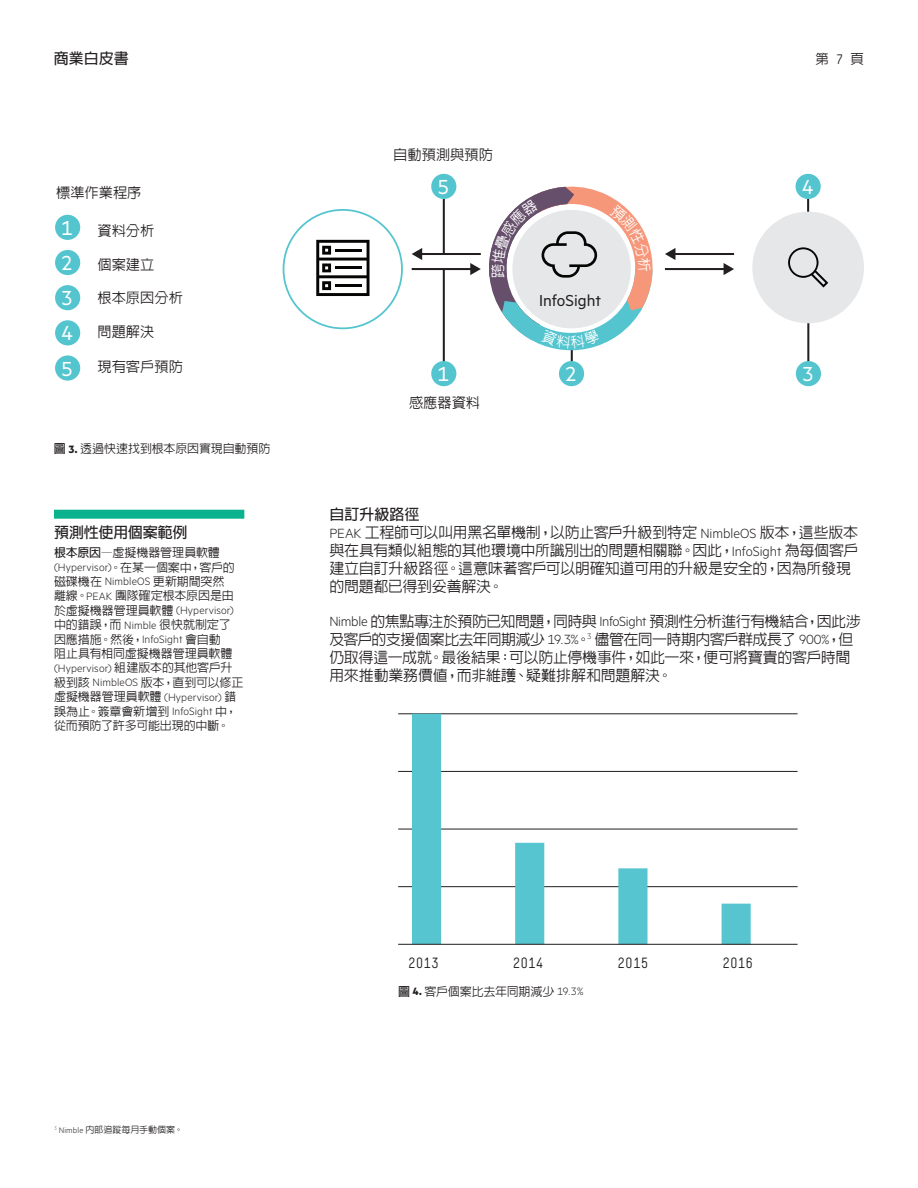
<style>
.page{position:relative;width:918px;height:1188px;background:#fff}
.page>*{position:absolute;margin:0;border:0;box-sizing:border-box;transform-origin:0 0}
.t1{font:22.95px "Metric HPE";color:#fff}
.t2{font:17.85px "Metric HPE";color:#231f20}
.t3{font:500 15px/18px "Lin Gothic";letter-spacing:-.025em;color:#231f20}
.t4{font:700 15px "Lin Gothic";color:#231f20}
.t5{font:14.55px "Simple Pro";color:#211e1e}
.t6{font:500 14.25px "Lin Gothic";color:#231f20}
.t7{font:500 13.5px "Lin Gothic";color:#231f20}
.t8{font:500 12px/14.4px "Lin Gothic";letter-spacing:-.01em;color:#231f20}
.t9{font:300 12px "Metric HPE";letter-spacing:.01em;color:#231f20}
.t10{font:500 9px "Lin Gothic";color:#231f20}
.s1{font-family:"Simple Pro";font-weight:400}
.s2{font-family:"Metric HPE";font-weight:400;font-size:22.95px;color:#fff}
.s3{font-weight:700}
.s4{font-family:"Metric HPE";font-weight:700}
.s5{font-family:"Lin Gothic";font-weight:500}
.s6{font-family:"Metric HPE";font-weight:300}
</style>
<div class="page">
<hr style="left:398px;top:886px;width:400px;height:1px;background:#211e1e">
<hr style="left:398px;top:829px;width:400px;height:1px;background:#211e1e">
<hr style="left:398px;top:771px;width:400px;height:1px;background:#211e1e">
<hr style="left:398px;top:714px;width:400px;height:1px;background:#211e1e">
<div style="left:412px;top:714px;width:29px;height:230px;background:#57c5d0"></div>
<div style="left:515px;top:843px;width:29px;height:101px;background:#57c5d0"></div>
<div style="left:618px;top:868px;width:30px;height:76px;background:#57c5d0"></div>
<div style="left:722px;top:904px;width:29px;height:40px;background:#57c5d0"></div>
<hr style="left:398px;top:944px;width:400px;height:1px;background:#211e1e">
<hr style="left:443px;top:269px;width:2px;height:93px;background:#231f20">
<hr style="left:807px;top:269px;width:2px;height:93px;background:#231f20">
<div style="left:559px;top:361px;width:25px;height:25px;background:#54c5cf;border-radius:50%"></div>
<div style="left:796px;top:361px;width:25px;height:25px;background:#54c5cf;border-radius:50%"></div>
<div style="left:431px;top:174px;width:25px;height:25px;background:#54c5cf;border-radius:50%"></div>
<hr style="left:443px;top:199px;width:2px;height:55px;background:#231f20">
<div style="left:796px;top:174px;width:25px;height:25px;background:#54c5cf;border-radius:50%"></div>
<hr style="left:807px;top:199px;width:2px;height:55px;background:#231f20">
<div style="left:431px;top:361px;width:25px;height:25px;background:#54c5cf;border-radius:50%"></div>
<hr style="left:420px;top:253px;width:61px;height:2px;background:#231f20">
<svg style="left:412px;top:248px;width:10px;height:12px"></svg>
<hr style="left:674px;top:253px;width:60px;height:2px;background:#231f20">
<hr style="left:412px;top:268px;width:60px;height:2px;background:#231f20">
<hr style="left:665px;top:268px;width:60px;height:2px;background:#231f20">
<svg style="left:724px;top:263px;width:10px;height:12px"></svg>
<div style="left:283px;top:209px;width:120px;height:120px;border:2px solid #54c5cf;border-radius:50%"></div>
<div style="left:55px;top:215px;width:25px;height:25px;background:#54c5cf;border-radius:50%"></div>
<div style="left:55px;top:250px;width:25px;height:25px;background:#54c5cf;border-radius:50%"></div>
<div style="left:55px;top:285px;width:25px;height:25px;background:#54c5cf;border-radius:50%"></div>
<div style="left:55px;top:320px;width:25px;height:25px;background:#54c5cf;border-radius:50%"></div>
<div style="left:55px;top:355px;width:25px;height:26px;background:#54c5cf;border-radius:50%"></div>
<div style="left:752px;top:212px;width:112px;height:111px;background:#e6e7e9;border-radius:50%"></div>
<svg style="left:788px;top:247px;width:40px;height:41px"></svg>
<svg style="left:316px;top:240px;width:54px;height:56px"></svg>
<hr style="left:335px;top:284px;width:27px;height:3px;background:#050504">
<div style="left:54px;top:510px;width:190px;height:9px;background:#0ab38d"></div>
<svg style="left:470px;top:186px;width:205px;height:175px"></svg>
<p class="t4" style="left:54px;top:50px;width:76px">商業白皮書</p>
<p class="t7" style="left:816px;top:52px;width:50px">第 <span class="s1">7</span> 頁</p>
<p class="t6" style="left:56px;top:185px;width:87px">標準作業程序</p>
<p class="t6" style="left:61px;top:223px;width:95px"><span class="s2">1</span> 資料分析</p>
<p class="t6" style="left:61px;top:257px;width:95px"><span class="s2">2</span> 個案建立</p>
<p class="t6" style="left:61px;top:291px;width:123px"><span class="s2">3</span> 根本原因分析</p>
<p class="t6" style="left:61px;top:324px;width:95px"><span class="s2">4</span> 問題解決</p>
<p class="t6" style="left:61px;top:359px;width:123px"><span class="s2">5</span> 現有客戶預防</p>
<p class="t8" style="left:54px;top:442px;width:218px"><span class="s3">圖</span> <span class="s4">3.</span> 透過快速找到根本原因實現自動預防</p>
<p class="t4" style="left:54px;top:525px;width:135px">預測性使用個案範例</p>
<p class="t8" style="left:54px;top:545px;width:167px"><span class="s3">根本原因</span>—虛擬機器管理員軟體</p>
<p class="t9" style="left:54px;top:560px;width:182px">(Hypervisor)<span class="s5">。在某一個案中，客戶的</span></p>
<p class="t8" style="left:54px;top:574px;width:181px">磁碟機在 <span class="s6">NimbleOS</span> 更新期間突然離線。<span class="s6">PEAK</span> 團隊確定根本原因是由</p>
<p class="t9" style="left:54px;top:603px;width:181px"><span class="s5">於虛擬機器管理員軟體</span> (Hypervisor)</p>
<p class="t8" style="left:54px;top:617px;width:180px">中的錯誤，而 <span class="s6">Nimble</span> 很快就制定了因應措施。然後，<span class="s6">InfoSight</span> 會自動阻止具有相同虛擬機器管理員軟體</p>
<p class="t9" style="left:54px;top:661px;width:180px">(Hypervisor) <span class="s5">組建版本的其他客戶升</span></p>
<p class="t8" style="left:54px;top:675px;width:191px">級到該 <span class="s6">NimbleOS</span> 版本，直到可以修正</p>
<p class="t9" style="left:54px;top:690px;width:184px"><span class="s5">虛擬機器管理員軟體</span> (Hypervisor) <span class="s5">錯</span></p>
<p class="t8" style="left:54px;top:704px;width:185px">誤為止。簽章會新增到 <span class="s6">InfoSight</span> 中，從而預防了許多可能出現的中斷。</p>
<p class="t6" style="left:393px;top:148px;width:101px">自動預測與預防</p>
<h1 class="t1" style="left:437px;top:174px;width:13px">5</h1>
<h1 class="t1" style="left:802px;top:174px;width:13px">4</h1>
<h1 class="t1" style="left:437px;top:361px;width:13px">1</h1>
<p class="t6" style="left:409px;top:395px;width:73px">感應器資料</p>
<p class="t2" style="left:539px;top:290px;width:63px">InfoSight</p>
<h1 class="t1" style="left:565px;top:361px;width:13px">2</h1>
<h1 class="t1" style="left:802px;top:361px;width:13px">3</h1>
<p class="t3" style="left:329px;top:506px;width:530px"><span class="s3">自訂升級路徑<br></span><span class="s6">PEAK</span> 工程師可以叫用黑名單機制，以防止客戶升級到特定 <span class="s6">NimbleOS</span> 版本，這些版本與在具有類似組態的其他環境中所識別出的問題相關聯。因此，<span class="s6">InfoSight</span> 為每個客戶建立自訂升級路徑。這意味著客戶可以明確知道可用的升級是安全的，因為所發現的問題都已得到妥善解決。</p>
<p class="t3" style="left:329px;top:612px;width:533px"><span class="s6">Nimble</span> 的焦點專注於預防已知問題，同時與 <span class="s6">InfoSight</span> 預測性分析進行有機結合，因此涉及客戶的支援個案比去年同期減少 <span class="s6">19.3%</span>。<sup>3</sup> 儘管在同一時期內客戶群成長了 <span class="s6">900%</span>，但仍取得這一成就。最後結果：可以防止停機事件，如此一來，便可將寶貴的客戶時間用來推動業務價值，而非維護、疑難排解和問題解決。</p>
<p class="t10" style="left:54px;top:1125px;width:131px"><sup>3</sup> <span class="s6">Nimble</span> 內部追蹤每月手動個案。</p>
<p class="t5" style="left:408px;top:955px;width:32px">2013</p>
<p class="t5" style="left:513px;top:955px;width:32px">2014</p>
<p class="t5" style="left:618px;top:955px;width:32px">2015</p>
<p class="t5" style="left:722px;top:955px;width:32px">2016</p>
<p class="t8" style="left:398px;top:984px;width:187px"><span class="s3">圖</span> <span class="s4">4.</span> 客戶個案比去年同期減少 <span class="s6">19.3%</span></p>
</div>
